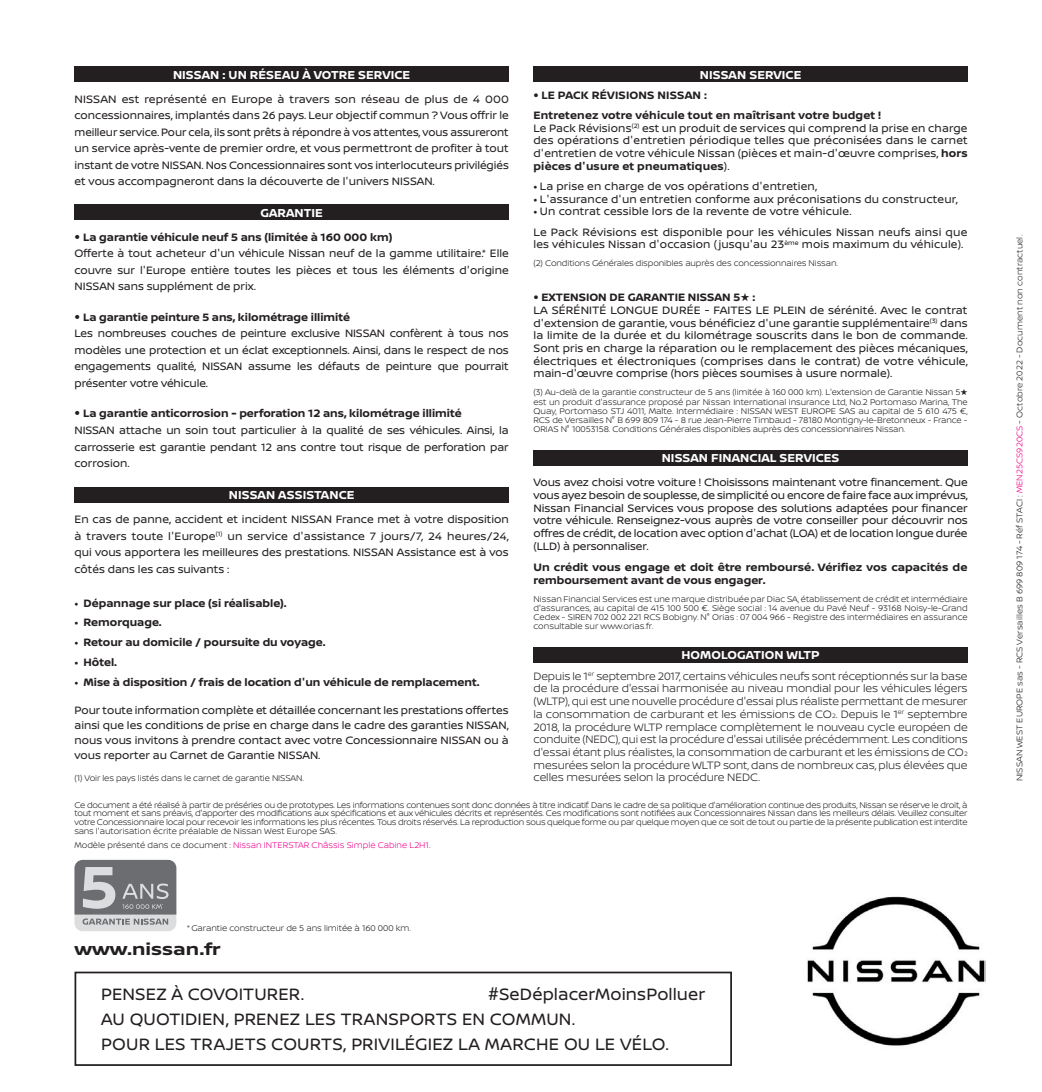
<style>
.page{position:relative;width:1042px;height:1092px;background:#fff}
.page>*{position:absolute;margin:0;border:0;box-sizing:border-box;transform-origin:0 0}
.t1{font:17.5px/24.8px "Nissan Brand";letter-spacing:.01em;color:#231f20}
.t2{font:700 17.5px "Nissan Brand";color:#231f20;scale:1.15 1}
.t3{font:700 12.25px "Nissan Brand";letter-spacing:.005em;color:#fff}
.t4{font:11.38px/16.4px "Nissan Brand";color:#231f20;text-align:justify}
.t5{font:300 11.38px/12.8px "Nissan Brand";letter-spacing:-.005em;color:#231f20;text-align:justify}
.t6{font:700 11.38px/20.1px "Nissan Brand";color:#231f20}
.t7{font:300 8.75px/9.3px "Nissan Brand";color:#231f20;text-align:justify}
.t8{font:300 8.75px "Nissan Brand";color:#ed028c}
.s1{font-family:"Helvetica Neue LT Std"}
.s2{font-weight:700}
.s3{font-family:"Helvetica Neue LT Std";font-weight:400;font-size:7.88px}
.s4{font-family:"Helvetica Neue LT Std";font-weight:400;font-size:10.5px}
.s5{font-family:"Helvetica Neue LT Std";font-size:7.88px}
.s6{font-family:"Helvetica Neue LT Std";font-size:10.5px}
.s7{font-size:6.65px}
.s8{color:#231f20}
.s9{color:#ed028c}
</style>
<div class="page">
<div style="left:75px;top:66px;width:434px;height:16px;background:#231f20"></div>
<div style="left:75px;top:204px;width:434px;height:16px;background:#231f20"></div>
<div style="left:75px;top:487px;width:434px;height:16px;background:#231f20"></div>
<div style="left:533px;top:66px;width:434px;height:16px;background:#231f20"></div>
<div style="left:533px;top:449px;width:434px;height:16px;background:#231f20"></div>
<div style="left:533px;top:647px;width:434px;height:15px;background:#231f20"></div>
<img style="left:807px;top:896px;width:178px;height:150px">
<div style="left:75px;top:859px;width:101px;height:72px;background:#dcdddf;border-radius:8px"></div>
<svg style="left:75px;top:859px;width:101px;height:65px"></svg>
<svg style="left:75px;top:971px;width:657px;height:94px"></svg>
<p class="t3" style="left:173px;top:66px;width:239px">NISSAN : UN RÉSEAU À VOTRE SERVICE</p>
<p class="t4" style="left:75px;top:90px;width:436px">NISSAN est représenté en Europe à travers son réseau de plus de 4 000 concessionnaires, implantés dans 26 pays. Leur objectif commun ? Vous offrir le meilleur service. Pour cela, ils sont prêts à répondre à vos attentes, vous assureront un service après-vente de premier ordre, et vous permettront de profiter à tout instant de votre NISSAN. Nos Concessionnaires sont vos interlocuteurs privilégiés et vous accompagneront dans la découverte de l'univers NISSAN.</p>
<p class="t3" style="left:260px;top:204px;width:64px">GARANTIE</p>
<p class="t4" style="left:75px;top:228px;width:436px;text-align:left"><span class="s1">•</span> <span class="s2">La garantie véhicule neuf 5 ans (limitée à 160 000 km)<br></span>Offerte à tout acheteur d'un véhicule Nissan neuf de la gamme utilitaire.* Elle couvre sur l'Europe entière toutes les pièces et tous les éléments d'origine NISSAN sans supplément de prix.</p>
<p class="t4" style="left:75px;top:308px;width:436px;text-align:left"><span class="s1">•</span> <span class="s2">La garantie peinture 5 ans, kilométrage illimité<br></span>Les nombreuses couches de peinture exclusive NISSAN confèrent à tous nos modèles une protection et un éclat exceptionnels. Ainsi, dans le respect de nos engagements qualité, NISSAN assume les défauts de peinture que pourrait présenter votre véhicule.</p>
<p class="t4" style="left:75px;top:405px;width:436px;text-align:left"><span class="s1">•</span> <span class="s2">La garantie anticorrosion - perforation 12 ans, kilométrage illimité<br></span>NISSAN attache un soin tout particulier à la qualité de ses véhicules. Ainsi, la carrosserie est garantie pendant 12 ans contre tout risque de perforation par corrosion.</p>
<p class="t3" style="left:229px;top:486px;width:127px">NISSAN ASSISTANCE</p>
<p class="t4" style="left:75px;top:510px;width:436px">En cas de panne, accident et incident NISSAN France met à votre disposition à travers toute l'Europe<sup>(1)</sup> un service d'assistance 7 jours/7, 24 heures/24, qui vous apportera les meilleures des prestations. NISSAN Assistance est à vos côtés dans les cas suivants :</p>
<p class="t6" style="left:75px;top:592px;width:214px"><span class="s3">•</span> Dépannage sur place (si réalisable).</p>
<p class="t6" style="left:75px;top:612px;width:89px"><span class="s3">•</span> Remorquage.</p>
<p class="t6" style="left:75px;top:631px;width:253px"><span class="s3">•</span> Retour au domicile / poursuite du voyage.</p>
<p class="t6" style="left:75px;top:651px;width:44px"><span class="s3">•</span> Hôtel.</p>
<p class="t6" style="left:75px;top:671px;width:406px"><span class="s3">•</span> Mise à disposition / frais de location d'un véhicule de remplacement.</p>
<p class="t4" style="left:75px;top:702px;width:436px;line-height:14.7px">Pour toute information complète et détaillée concernant les prestations offertes ainsi que les conditions de prise en charge dans le cadre des garanties NISSAN, nous vous invitons à prendre contact avec votre Concessionnaire NISSAN ou à vous reporter au Carnet de Garantie NISSAN.</p>
<p class="t7" style="left:75px;top:773px;width:231px">(1) Voir les pays listés dans le carnet de garantie NISSAN.</p>
<p class="t3" style="left:700px;top:66px;width:103px">NISSAN SERVICE</p>
<p class="t6" style="left:533px;top:84px;width:349px"><span class="s4">•</span> LE PACK RÉVISIONS NISSAN :<br>Entretenez votre véhicule tout en maîtrisant votre budget !</p>
<p class="t4" style="left:533px;top:121px;width:436px;line-height:12.8px">Le Pack Révisions<sup>(2)</sup> est un produit de services qui comprend la prise en charge des opérations d'entretien périodique telles que préconisées dans le carnet d'entretien de votre véhicule Nissan (pièces et main-d'œuvre comprises, <span class="s2">hors pièces d'usure et pneumatiques</span>).</p>
<p class="t4" style="left:533px;top:177px;width:285px"><span class="s5">•</span> La prise en charge de vos opérations d'entretien,</p>
<p class="t4" style="left:533px;top:190px;width:426px"><span class="s5">•</span> L'assurance d'un entretien conforme aux préconisations du constructeur,</p>
<p class="t4" style="left:533px;top:201px;width:435px;line-height:20.1px"><span class="s5">•</span> Un contrat cessible lors de la revente de votre véhicule.<br>Le Pack Révisions est disponible pour les véhicules Nissan neufs ainsi que</p>
<p class="t4" style="left:533px;top:236px;width:431px">les véhicules Nissan d'occasion ( jusqu'au 23<sup>ème</sup> mois maximum du véhicule).</p>
<p class="t7" style="left:533px;top:258px;width:306px">(2) Conditions Générales disponibles auprès des concessionnaires Nissan.</p>
<p class="t4" style="left:533px;top:290px;width:436px;line-height:12.8px;text-align:left"><span class="s6">•</span> <span class="s2">EXTENSION DE GARANTIE NISSAN 5</span>★ <span class="s2">:<br></span>LA SÉRÉNITÉ LONGUE DURÉE - FAITES LE PLEIN de sérénité. Avec le contrat d'extension de garantie, vous bénéficiez d'une garantie supplémentaire<sup>(3)</sup> dans la limite de la durée et du kilométrage souscrits dans le bon de commande.<br>Sont pris en charge la réparation ou le remplacement des pièces mécaniques, électriques et électroniques (comprises dans le contrat) de votre véhicule, main-d'œuvre comprise (hors pièces soumises à usure normale).</p>
<p class="t7" style="left:533px;top:387px;width:436px">(3) Au-delà de la garantie constructeur de 5 ans (limitée à 160 000 km). L'extension de Garantie Nissan 5★ est un produit d'assurance proposé par Nissan International Insurance Ltd, No.2 Portomaso Marina, The Quay, Portomaso STJ 4011, Malte. Intermédiaire : NISSAN WEST EUROPE SAS au capital de 5 610 475 €, RCS de Versailles N° B 699 809 174 - 8 rue Jean-Pierre Timbaud - 78180 Montigny-le-Bretonneux - France - ORIAS N° 10053158. Conditions Générales disponibles auprès des concessionnaires Nissan.</p>
<p class="t3" style="left:662px;top:449px;width:179px">NISSAN FINANCIAL SERVICES</p>
<p class="t4" style="left:533px;top:475px;width:436px;line-height:12.8px">Vous avez choisi votre voiture ! Choisissons maintenant votre financement. Que vous ayez besoin de souplesse, de simplicité ou encore de faire face aux imprévus, Nissan Financial Services vous propose des solutions adaptées pour financer votre véhicule. Renseignez-vous auprès de votre conseiller pour découvrir nos offres de crédit, de location avec option d'achat (LOA) et de location longue durée (LLD) à personnaliser.</p>
<p class="t6" style="left:533px;top:560px;width:435px;line-height:12.8px">Un crédit vous engage et doit être remboursé. Vérifiez vos capacités de remboursement avant de vous engager.</p>
<p class="t7" style="left:533px;top:593px;width:436px">Nissan Financial Services est une marque distribuée par Diac SA, établissement de crédit et intermédiaire d'assurances, au capital de 415 100 500 €. Siège social : 14 avenue du Pavé Neuf - 93168 Noisy-le-Grand Cedex - SIREN 702 002 221 RCS Bobigny. N° Orias : 07 004 966 - Registre des intermédiaires en assurance consultable sur www.orias.fr.</p>
<p class="t3" style="left:681px;top:646px;width:140px">HOMOLOGATION WLTP</p>
<p class="t5" style="left:533px;top:669px;width:436px">Depuis le 1<sup>er</sup> septembre 2017, certains véhicules neufs sont réceptionnés sur la base de la procédure d'essai harmonisée au niveau mondial pour les véhicules légers (WLTP), qui est une nouvelle procédure d'essai plus réaliste permettant de mesurer la consommation de carburant et les émissions de CO<span class="s7">2</span>. Depuis le 1<sup>er</sup> septembre 2018, la procédure WLTP remplace complètement le nouveau cycle européen de conduite (NEDC), qui est la procédure d'essai utilisée précédemment. Les conditions d'essai étant plus réalistes, la consommation de carburant et les émissions de CO<span class="s7">2 </span>mesurées selon la procédure WLTP sont, dans de nombreux cas, plus élevées que celles mesurées selon la procédure NEDC.</p>
<p class="t7" style="left:74px;top:800px;width:894px;line-height:8.8px">Ce document a été réalisé à partir de préséries ou de prototypes. Les informations contenues sont donc données à titre indicatif. Dans le cadre de sa politique d'amélioration continue des produits, Nissan se réserve le droit, à tout moment et sans préavis, d'apporter des modifications aux spécifications et aux véhicules décrits et représentés. Ces modifications sont notifiées aux Concessionnaires Nissan dans les meilleurs délais. Veuillez consulter votre Concessionnaire local pour recevoir les informations les plus récentes. Tous droits réservés. La reproduction sous quelque forme ou par quelque moyen que ce soit de tout ou partie de la présente publication est interdite sans l'autorisation écrite préalable de Nissan West Europe SAS.</p>
<p class="t8" style="left:74px;top:838px;width:358px"><span class="s8">Modèle présenté dans ce document :</span> Nissan INTERSTAR Châssis Simple Cabine L2H1<span class="s8">.</span></p>
<p class="t7" style="left:187px;top:923px;width:226px">* Garantie constructeur de 5 ans limitée à 160 000 km.</p>
<h1 class="t2" style="left:75px;top:936px;width:129px">www.nissan.fr</h1>
<h1 class="t1" style="left:101px;top:981px;width:205px">PENSEZ À COVOITURER.</h1>
<h1 class="t1" style="left:101px;top:981px;width:606px;text-indent:387px">#SeDéplacerMoinsPolluer<br>AU QUOTIDIEN, PRENEZ LES TRANSPORTS EN COMMUN.<br>POUR LES TRAJETS COURTS, PRIVILÉGIEZ LA MARCHE OU LE VÉLO.</h1>
<p class="t7" style="left:1014px;top:781px;width:548px;rotate:-90deg">NISSAN WEST EUROPE sas - RCS Versailles B 699 809 174 - Réf STACI : <span class="s9">MEN25CS920CS</span> - Octobre 2022 - Document non contractuel.</p>
</div>
